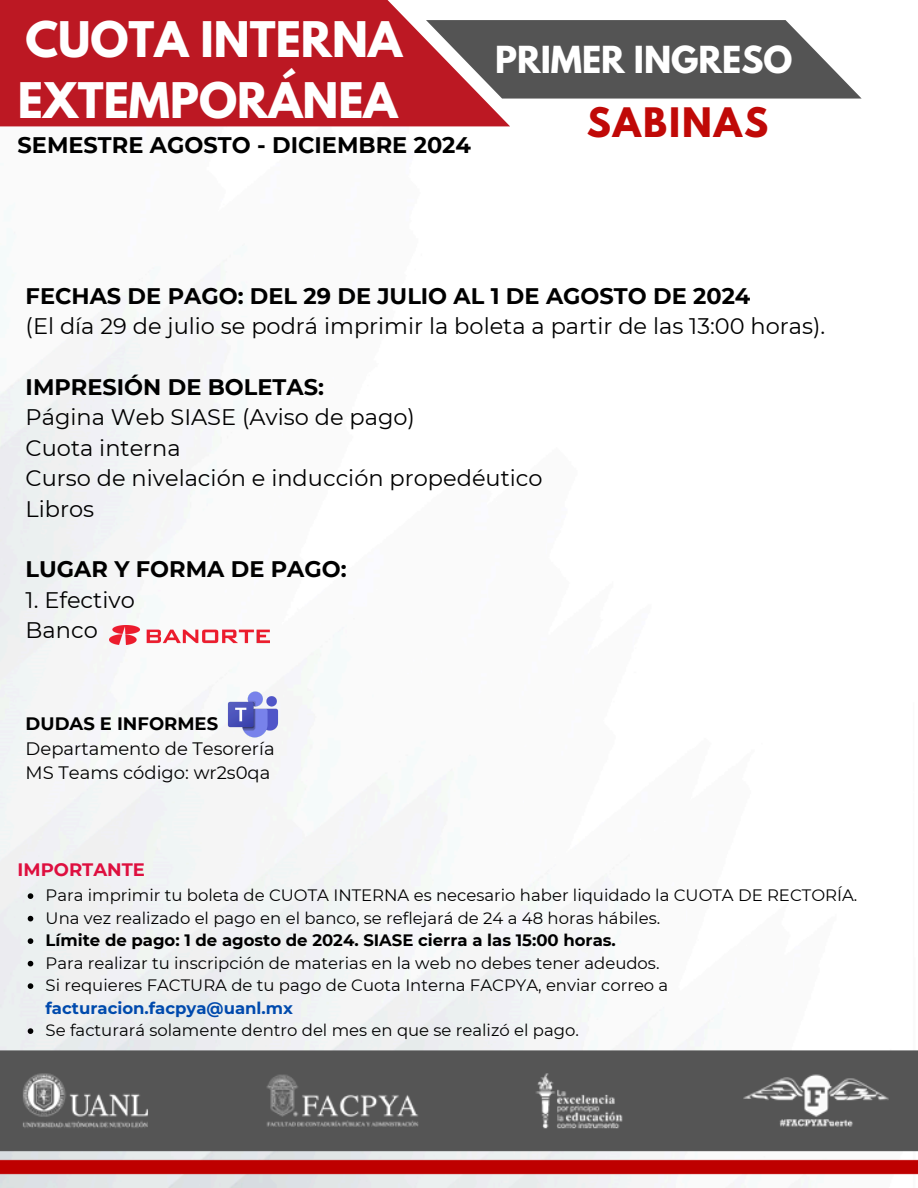
<style>
.page{position:relative;width:918px;height:1188px;background:#fff}
.page>*{position:absolute;margin:0;border:0;box-sizing:border-box;transform-origin:0 0}
.t1{font:700 43.5px/60.8px "League Spartan";color:#fff}
.t2{font:700 36px "League Spartan";letter-spacing:.055em;color:#c00907}
.t3{font:700 33px "League Spartan";color:#fff}
.t4{font:22.5px/30.3px "Montserrat";color:#000}
.t5{font:700 22.5px "Montserrat";color:#000}
.t6{font:18px/24.8px "Montserrat";color:#000}
.t7{font:700 18px "Montserrat";color:#000}
.t8{font:700 18px "Montserrat";color:#de0f3f}
.t9{font:16.5px/22.5px "Montserrat";color:#000}
.t10{font:700 16.5px "Montserrat";color:#000}
.s1{font-weight:700;color:#004aad}
</style>
<div class="page">
<img style="left:0;top:126px;width:918px;height:1062px">
<div style="left:0;top:0;width:510px;height:126px;background:#bc1823"></div>
<svg style="left:426px;top:20px;width:436px;height:79px"></svg>
<img style="left:207px;top:689px;width:92px;height:51px">
<img style="left:109px;top:625px;width:160px;height:19px">
<svg style="left:28px;top:893px;width:5px;height:6px"></svg>
<svg style="left:28px;top:916px;width:5px;height:5px"></svg>
<svg style="left:28px;top:938px;width:5px;height:6px"></svg>
<svg style="left:28px;top:961px;width:5px;height:5px"></svg>
<svg style="left:28px;top:983px;width:5px;height:6px"></svg>
<svg style="left:28px;top:1028px;width:5px;height:6px"></svg>
<p class="t1" style="left:18px;top:15px;width:386px">CUOTA INTERNA<br>EXTEMPORÁNEA</p>
<p class="t5" style="left:18px;top:131px;width:455px">SEMESTRE AGOSTO - DICIEMBRE 2024</p>
<p class="t3" style="left:495px;top:44px;width:299px">PRIMER INGRESO</p>
<p class="t2" style="left:587px;top:104px;width:183px">SABINAS</p>
<h3 class="t5" style="left:26px;top:282px;width:726px">FECHAS DE PAGO: DEL 29 DE JULIO AL 1 DE AGOSTO DE 2024</h3>
<h3 class="t4" style="left:26px;top:311px;width:801px">(El día 29 de julio se podrá imprimir la boleta a partir de las 13:00 horas).</h3>
<h3 class="t5" style="left:26px;top:373px;width:300px">IMPRESIÓN DE BOLETAS:</h3>
<h3 class="t4" style="left:26px;top:402px;width:519px">Página Web SIASE (Aviso de pago)<br>Cuota interna<br>Curso de nivelación e inducción propedéutico<br>Libros</h3>
<h3 class="t5" style="left:26px;top:556px;width:323px">LUGAR Y FORMA DE PAGO:</h3>
<h3 class="t4" style="left:26px;top:585px;width:111px">1. Efectivo<br>Banco</h3>
<h2 class="t7" style="left:26px;top:712px;width:194px">DUDAS E INFORMES</h2>
<h3 class="t6" style="left:26px;top:736px;width:251px">Departamento de Tesorería<br>MS Teams código: wr2s0qa</h3>
<p class="t8" style="left:18px;top:859px;width:129px">IMPORTANTE</p>
<p class="t9" style="left:46px;top:884px;width:813px">Para imprimir tu boleta de CUOTA INTERNA es necesario haber liquidado la CUOTA DE RECTORÍA.</p>
<p class="t9" style="left:46px;top:907px;width:616px">Una vez realizado el pago en el banco, se reflejará de 24 a 48 horas hábiles.</p>
<p class="t10" style="left:46px;top:930px;width:572px">Límite de pago: 1 de agosto de 2024. SIASE cierra a las 15:00 horas.</p>
<h5 class="t9" style="left:46px;top:952px;width:615px">Para realizar tu inscripción de materias en la web no debes tener adeudos.</h5>
<p class="t9" style="left:46px;top:974px;width:624px">Si requieres FACTURA de tu pago de Cuota Interna FACPYA, enviar correo a <span class="s1">facturacion.facpya@uanl.mx</span></p>
<p class="t9" style="left:46px;top:1019px;width:535px">Se facturará solamente dentro del mes en que se realizó el pago.</p>
</div>
